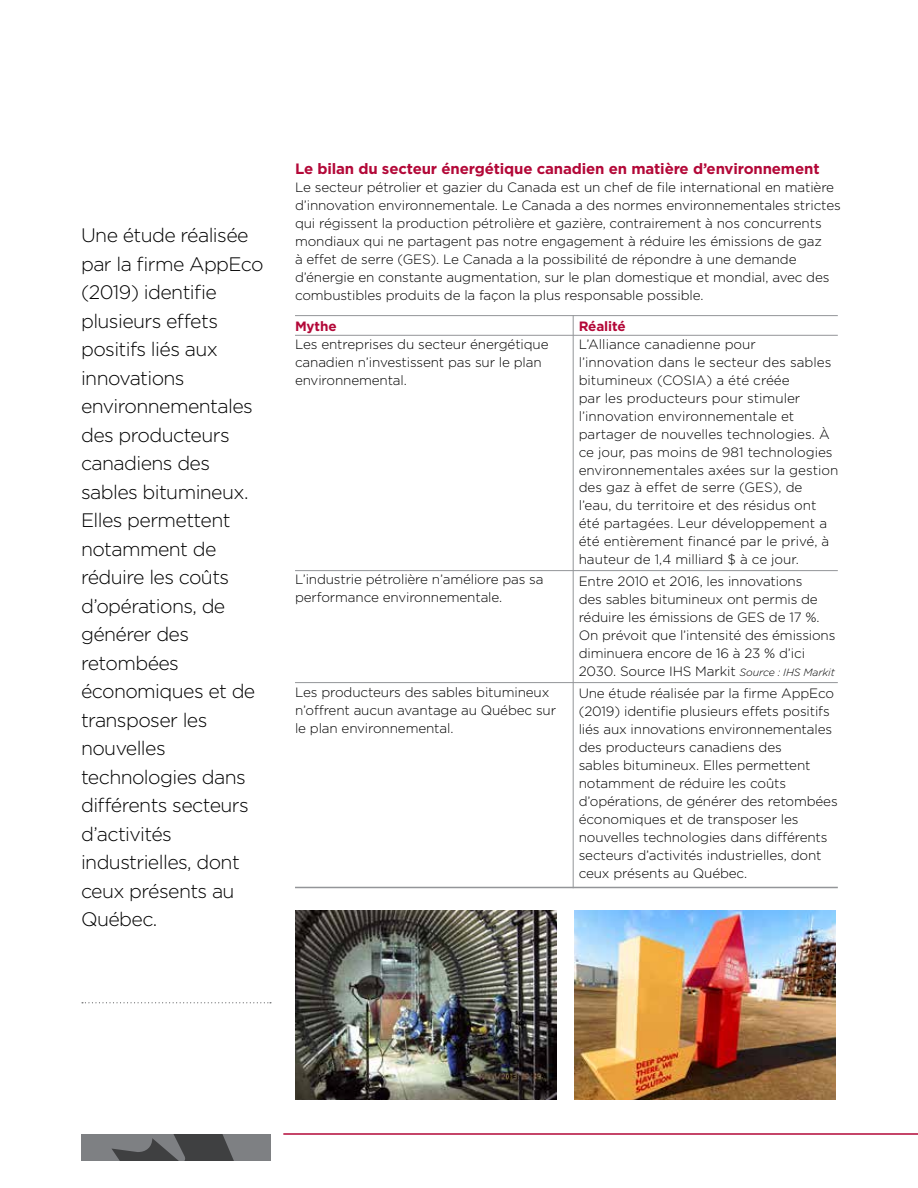
<style>
.page{position:relative;width:918px;height:1188px;background:#fff}
.page>*{position:absolute;margin:0;border:0;box-sizing:border-box;transform-origin:0 0}
.t1{font:300 19.5px/28.5px "Gotham";letter-spacing:-.03em;color:#000}
.t2{font:700 15px "Gotham";letter-spacing:-.01em;color:#b30838}
.t3{font:300 13.5px/18px "Gotham";letter-spacing:-.01em;color:#000}
.t4{font:700 13.5px "Gotham";letter-spacing:-.01em;color:#b30838}
.s1{font-style:italic;font-size:10.5px}
</style>
<div class="page">
<hr style="left:283px;top:1133px;width:634px;height:2px;background:#b30838">
<div style="left:81px;top:1134px;width:190px;height:27px;background:#7e8083"></div>
<svg style="left:112px;top:1134px;width:122px;height:27px"></svg>
<hr style="left:295px;top:570px;width:542px;height:1px;background:#939598">
<hr style="left:295px;top:682px;width:542px;height:1px;background:#939598">
<hr style="left:295px;top:887px;width:542px;height:1px;background:#939598">
<hr style="left:295px;top:335px;width:542px;height:1px;background:#939598">
<hr style="left:295px;top:315px;width:542px;height:1px;background:#939598">
<hr style="left:572px;top:315px;width:1px;height:573px;background:#939598">
<svg style="left:82px;top:1002px;width:189px;height:1px"></svg>
<img style="left:295px;top:910px;width:261px;height:189px">
<img style="left:574px;top:910px;width:261px;height:189px">
<p class="t1" style="left:81px;top:220px;width:184px">Une étude réalisée par la firme AppEco (2019) identifie plusieurs effets positifs liés aux innovations environnementales des producteurs canadiens des sables bitumineux.<br>Elles permettent notamment de réduire les coûts d’opérations, de générer des retombées économiques et de transposer les nouvelles technologies dans différents secteurs d’activités industrielles, dont ceux présents au<br>Québec.</p>
<p class="t2" style="left:295px;top:159px;width:526px">Le bilan du secteur énergétique canadien en matière d’environnement</p>
<p class="t3" style="left:295px;top:178px;width:547px">Le secteur pétrolier et gazier du Canada est un chef de file international en matière d’innovation environnementale. Le Canada a des normes environnementales strictes qui régissent la production pétrolière et gazière, contrairement à nos concurrents mondiaux qui ne partagent pas notre engagement à réduire les émissions de gaz<br>à effet de serre (GES). Le Canada a la possibilité de répondre à une demande d’énergie en constante augmentation, sur le plan domestique et mondial, avec des combustibles produits de la façon la plus responsable possible.</p>
<p class="t4" style="left:295px;top:317px;width:43px">Mythe</p>
<p class="t3" style="left:295px;top:334px;width:255px">Les entreprises du secteur énergétique canadien n’investissent pas sur le plan environnemental.</p>
<p class="t4" style="left:578px;top:317px;width:48px">Réalité</p>
<p class="t3" style="left:578px;top:334px;width:261px">L’Alliance canadienne pour<br>l’innovation dans le secteur des sables bitumineux (COSIA) a été créée<br>par les producteurs pour stimuler l’innovation environnementale et partager de nouvelles technologies. À ce jour, pas moins de 981 technologies environnementales axées sur la gestion des gaz à effet de serre (GES), de l’eau, du territoire et des résidus ont été partagées. Leur développement a été entièrement financé par le privé, à hauteur de 1,4 milliard $ à ce jour.</p>
<p class="t3" style="left:578px;top:572px;width:258px">Entre 2010 et 2016, les innovations<br>des sables bitumineux ont permis de réduire les émissions de GES de 17 %.<br>On prévoit que l’intensité des émissions diminuera encore de 16 à 23 % d’ici 2030. Source IHS Markit <span class="s1">Source : IHS Markit</span></p>
<p class="t3" style="left:578px;top:683px;width:260px">Une étude réalisée par la firme AppEco (2019) identifie plusieurs effets positifs liés aux innovations environnementales des producteurs canadiens des<br>sables bitumineux. Elles permettent notamment de réduire les coûts d’opérations, de générer des retombées économiques et de transposer les nouvelles technologies dans différents secteurs d’activités industrielles, dont ceux présents au Québec.</p>
<p class="t3" style="left:295px;top:569px;width:250px">L’industrie pétrolière n’améliore pas sa performance environnementale.</p>
<p class="t3" style="left:295px;top:683px;width:262px">Les producteurs des sables bitumineux n’offrent aucun avantage au Québec sur le plan environnemental.</p>
</div>
